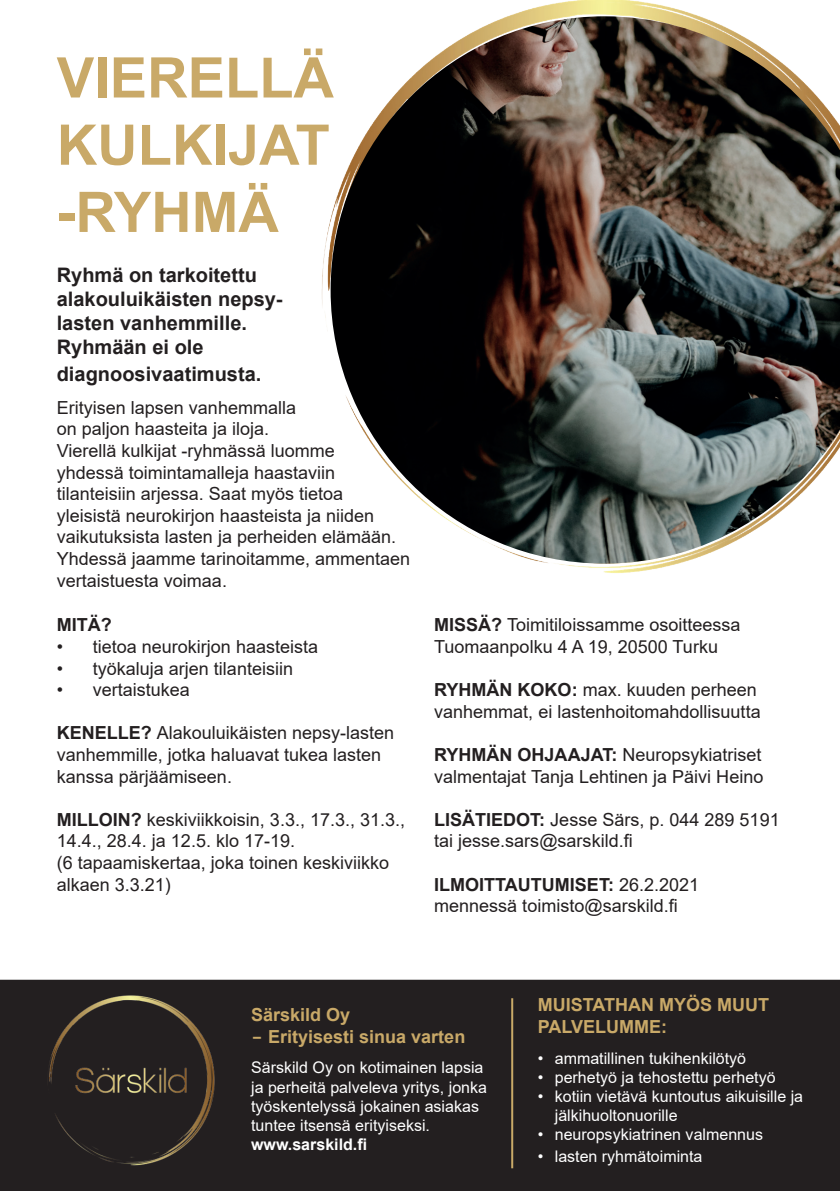
<style>
.page{position:relative;width:840px;height:1191px;background:#fff}
.page>*{position:absolute;margin:0;border:0;box-sizing:border-box;transform-origin:0 0}
.t1{font:700 56px/67.2px "Arial";color:#c9a968;text-align:justify}
.t2{font:700 20px/24px "Arial";color:#231f20}
.t3{font:18px/21.6px "Arial";color:#231f20}
.t4{font:700 18px/21.6px "Arial";color:#c9a968}
.t5{font:700 18px "Arial";color:#231f20}
.t6{font:16px/19.2px "Arial";color:#fff}
.t7{font:700 16px "Arial";color:#fff}
.s1{font-weight:700}
.s2{font-family:"PT Sans"}
</style>
<div class="page">
<img style="left:321px;top:0;width:377px;height:573px">
<img style="left:330px;top:16px;width:509px;height:547px">
<div style="left:0;top:979px;width:839px;height:212px;background:#231f20"></div>
<img style="left:42px;top:987px;width:178px;height:191px">
<hr style="left:511px;top:998px;width:2px;height:170px;background:#c9a968">
<h1 class="t1" style="left:57px;top:45px;width:278px">VIERELLÄ KULKIJAT -RYHMÄ</h1>
<p class="t2" style="left:57px;top:263px;width:227px">Ryhmä on tarkoitettu alakouluikäisten nepsy&shy;lasten vanhemmille.<br>Ryhmään ei ole</p>
<p class="t2" style="left:57px;top:362px;width:206px">diagnoosivaatimusta.</p>
<p class="t3" style="left:57px;top:396px;width:355px">Erityisen lapsen vanhemmalla<br>on paljon haasteita ja iloja.<br>Vierellä kulkijat -ryhmässä luomme<br>yhdessä toimintamalleja haastaviin tilanteisiin arjessa. Saat myös tietoa yleisistä neurokirjon haasteista ja niiden vaikutuksista lasten ja perheiden elämään.<br>Yhdessä jaamme tarinoitamme, ammentaen vertaistuesta voimaa.</p>
<p class="t5" style="left:57px;top:612px;width:56px">MITÄ?</p>
<p class="t3" style="left:57px;top:635px;width:263px">• tietoa neurokirjon haasteista</p>
<p class="t3" style="left:57px;top:657px;width:238px">• työkaluja arjen tilanteisiin</p>
<p class="t3" style="left:57px;top:679px;width:135px">• vertaistukea</p>
<p class="t3" style="left:57px;top:722px;width:339px"><span class="s1">KENELLE?</span> Alakouluikäisten nepsy-lasten vanhemmille, jotka haluavat tukea lasten kanssa pärjäämiseen.</p>
<p class="t3" style="left:57px;top:808px;width:350px"><span class="s1">MILLOIN?</span> keskiviikkoisin, 3.3., 17.3., 31.3., 14.4., 28.4. ja 12.5. klo 17-19.<br>(6 tapaamiskertaa, joka toinen keskiviikko alkaen 3.3.21)</p>
<p class="t3" style="left:434px;top:614px;width:308px"><span class="s1">MISSÄ?</span> Toimitiloissamme osoitteessa<br>Tuomaanpolku 4 A 19, 20500 Turku</p>
<p class="t3" style="left:434px;top:679px;width:328px"><span class="s1">RYHMÄN KOKO:</span> max. kuuden perheen vanhemmat, ei lastenhoitomahdollisuutta</p>
<p class="t3" style="left:434px;top:743px;width:330px"><span class="s1">RYHMÄN OHJAAJAT:</span> Neuropsykiatriset valmentajat Tanja Lehtinen ja Päivi Heino</p>
<p class="t3" style="left:434px;top:808px;width:347px"><span class="s1">LISÄTIEDOT:</span> Jesse Särs, p. 044 289 5191 tai jesse.sars@sarskild.fi</p>
<p class="t3" style="left:434px;top:873px;width:266px"><span class="s1">ILMOITTAUTUMISET:</span> 26.2.2021 mennessä toimisto@sarskild.fi</p>
<p class="t4" style="left:251px;top:1004px;width:101px">Särskild Oy</p>
<p class="t4" style="left:251px;top:1026px;width:215px"><span class="s2">–</span> Erityisesti sinua varten</p>
<p class="t6" style="left:251px;top:1058px;width:237px">Särskild Oy on kotimainen lapsia ja perheitä palveleva yritys, jonka työskentelyssä jokainen asiakas tuntee itsensä erityiseksi.</p>
<p class="t7" style="left:251px;top:1133px;width:117px">www.sarskild.fi</p>
<p class="t4" style="left:537px;top:994px;width:233px">MUISTATHAN MYÖS MUUT<br>PALVELUMME:</p>
<p class="t6" style="left:537px;top:1048px;width:210px">• ammatillinen tukihenkilötyö</p>
<p class="t6" style="left:537px;top:1067px;width:239px">• perhetyö ja tehostettu perhetyö</p>
<p class="t6" style="left:554px;top:1086px;width:250px;text-indent:-17px">• kotiin vietävä kuntoutus aikuisille ja jälkihuoltonuorille</p>
<p class="t6" style="left:537px;top:1125px;width:227px">• neuropsykiatrinen valmennus</p>
<p class="t6" style="left:537px;top:1146px;width:166px">• lasten ryhmätoiminta</p>
</div>
